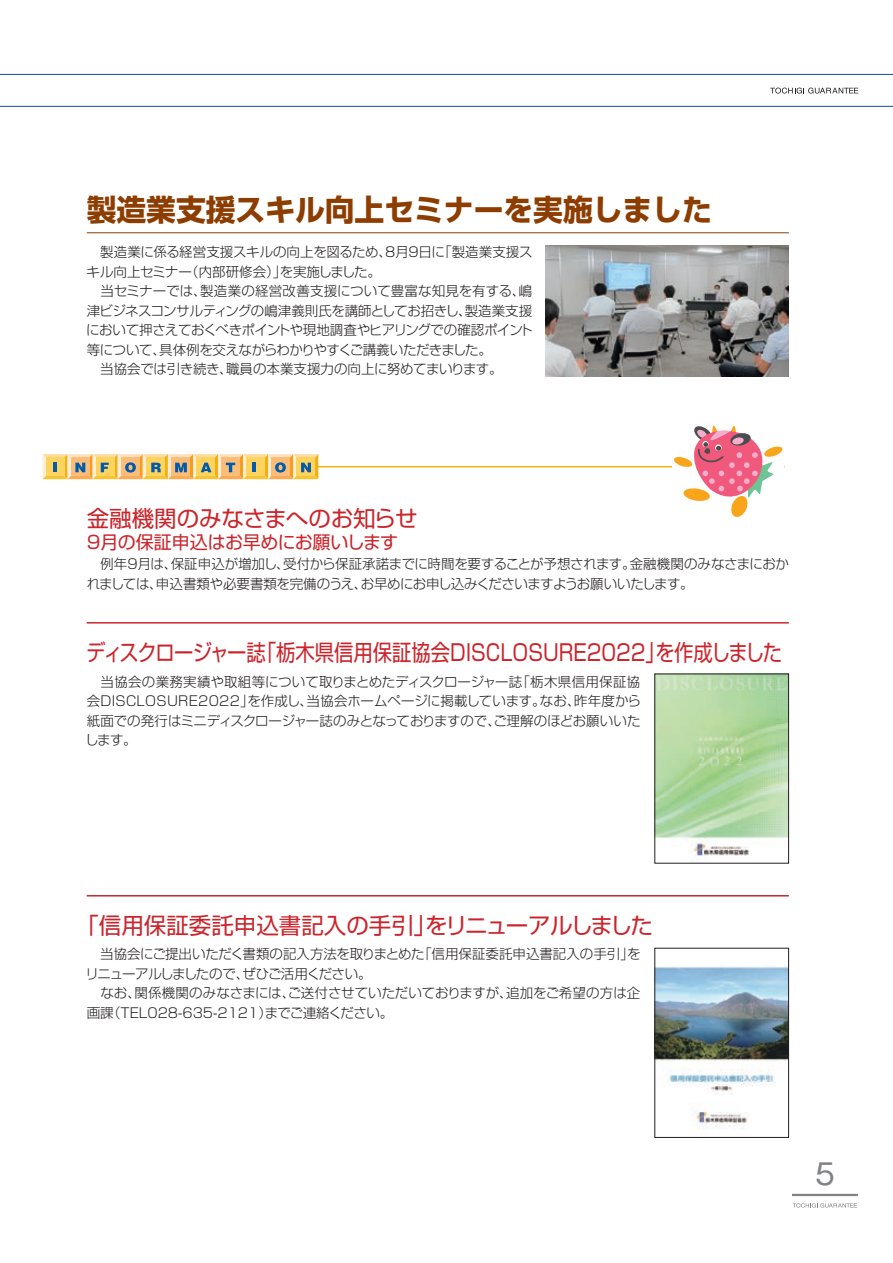
<style>
.page{position:relative;width:893px;height:1263px;background:#fff}
.page>*{position:absolute;margin:0;border:0;box-sizing:border-box;transform-origin:0 0}
.t1{font:700 29.7px "Shin Go Pr 6";color:#8d3d00}
.t2{font:28.65px "Gothic MB101 Pr 6";color:#808285}
.t3{font:22.5px "Shin Go Pr 6";color:#cb242b}
.t4{font:22.5px "Shin Go Pr 6";color:#cb242b;scale:.86 1}
.t5{font:18px "Shin Go Pr 6";letter-spacing:-.01em;color:#cb242b}
.t6{font:300 13.5px/19.5px "Shin Go Pr 6";letter-spacing:-.02em;color:#231f20}
</style>
<div class="page">
<hr style="left:0;top:106px;width:893px;height:1px;background:#0d4da1">
<hr style="left:0;top:74px;width:893px;height:1px;background:#0d4da1">
<svg style="left:770px;top:88px;width:88px;height:6px"></svg>
<hr style="left:87px;top:232px;width:702px;height:1px;background:#8d3d00">
<img style="left:546px;top:246px;width:243px;height:130px">
<hr style="left:317px;top:466px;width:467px;height:1px;background:#fbb316">
<svg style="left:43px;top:454px;width:275px;height:25px;background:#e2bf78"></svg>
<svg style="left:673px;top:425px;width:110px;height:92px"></svg>
<hr style="left:87px;top:895px;width:702px;height:1px;background:#cb242b">
<img style="left:657px;top:966px;width:130px;height:163px">
<div style="left:655px;top:948px;width:134px;height:190px;border:1px solid #231f20"></div>
<img style="left:657px;top:676px;width:130px;height:180px">
<hr style="left:87px;top:622px;width:702px;height:1px;background:#cb242b">
<svg style="left:793px;top:1203px;width:64px;height:4px"></svg>
<hr style="left:792px;top:1194px;width:66px;height:2px;background:#808285">
<h1 class="t1" style="left:87px;top:186px;width:627px">製造業支援スキル向上セミナーを実施しました</h1>
<p class="t6" style="left:86px;top:241px;width:448px">　製造業に係る経営支援スキルの向上を図るため、8月9日に「製造業支援スキル向上セミナー（内部研修会）」を実施しました。<br>　当セミナーでは、製造業の経営改善支援について豊富な知見を有する、嶋津ビジネスコンサルティングの嶋津義則氏を講師としてお招きし、製造業支援において押さえておくべきポイントや現地調査やヒアリングでの確認ポイント等について、具体例を交えながらわかりやすくご講義いただきました。<br>　当協会では引き続き、職員の本業支援力の向上に努めてまいります。</p>
<h3 class="t3" style="left:87px;top:500px;width:332px">金融機関のみなさまへのお知らせ</h3>
<h3 class="t5" style="left:87px;top:528px;width:313px">9月の保証申込はお早めにお願いします</h3>
<p class="t6" style="left:87px;top:553px;width:704px">　例年9月は、保証申込が増加し、受付から保証承諾までに時間を要することが予想されます。金融機関のみなさまにおかれましては、申込書類や必要書類を完備のうえ、お早めにお申し込みくださいますようお願いいたします。</p>
<h3 class="t4" style="left:86px;top:634px;width:811px">ディスクロージャー誌「栃木県信用保証協会DISCLOSURE2022」を作成しました</h3>
<p class="t6" style="left:85px;top:671px;width:557px;text-align:justify">　当協会の業務実績や取組等について取りまとめたディスクロージャー誌「栃木県信用保証協会DISCLOSURE2022」を作成し、当協会ホームページに掲載しています。なお、昨年度から紙面での発行はミニディスクロージャー誌のみとなっておりますので、ご理解のほどお願いいたします。</p>
<h3 class="t3" style="left:76px;top:906px;width:578px">「信用保証委託申込書記入の手引」をリニューアルしました</h3>
<p class="t6" style="left:86px;top:943px;width:557px">　当協会にご提出いただく書類の記入方法を取りまとめた「信用保証委託申込書記入の手引」をリニューアルしましたので、ぜひご活用ください。<br>　なお、関係機関のみなさまには、ご送付させていただいておりますが、追加をご希望の方は企画課（TEL028-635-2121）までご連絡ください。</p>
<h2 class="t2" style="left:815px;top:1150px;width:21px">5</h2>
</div>
